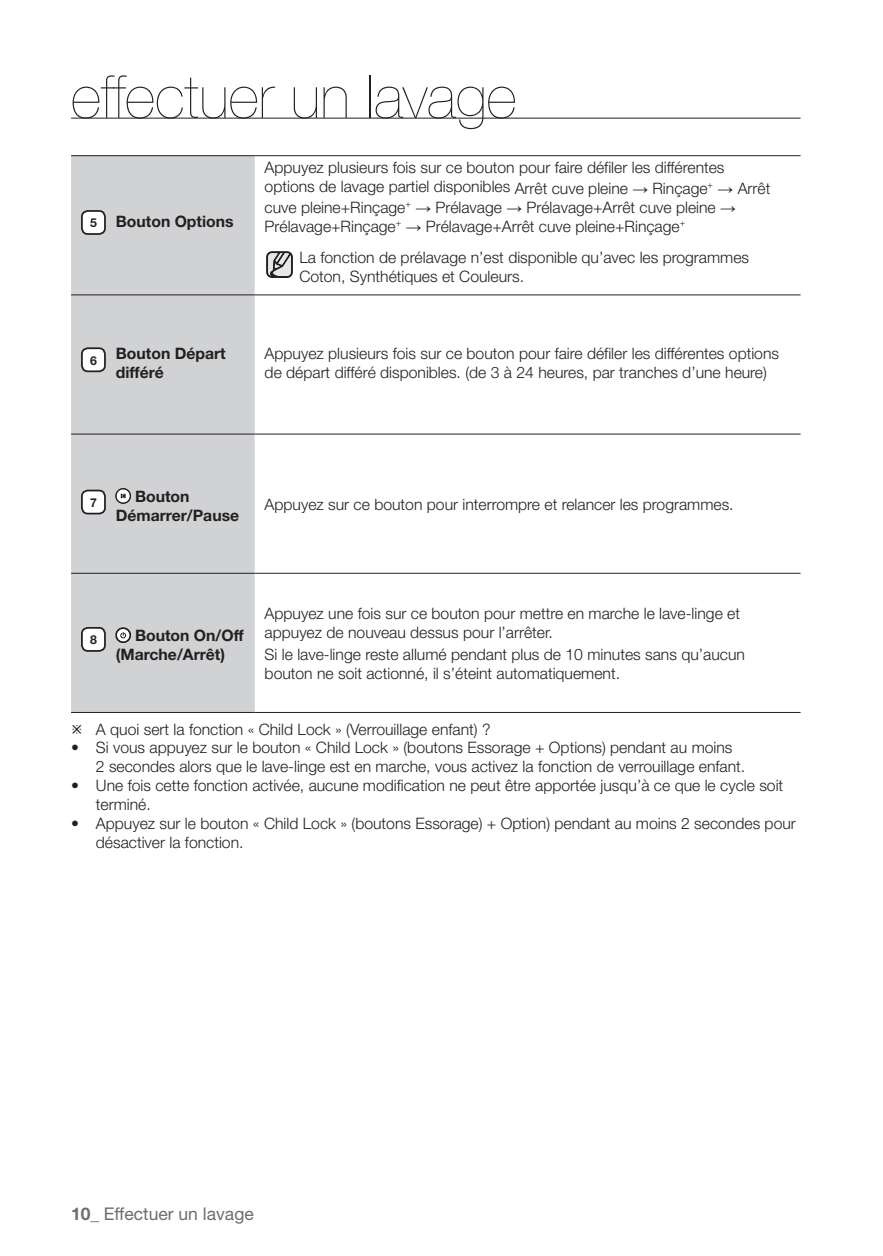
<style>
.page{position:relative;width:883px;height:1256px;background:#fff}
.page>*{position:absolute;margin:0;border:0;box-sizing:border-box;transform-origin:0 0}
.t1{font:200 59.5px "Helvetica Neue";color:#231f20}
.t2{font:17.5px "Helvetica Neue";color:#6c6d70}
.t3{font:300 15.75px/18.9px "Helvetica Neue";color:#231f20}
.t4{font:700 15.75px/18.9px "Helvetica Neue";color:#231f20}
.t5{font:700 12.25px "Helvetica Neue";color:#231f20}
.s1{font-family:"Arial";font-weight:400}
.s2{font-weight:700}
</style>
<div class="page">
<div style="left:71px;top:156px;width:184px;height:556px;background:#d1d2d4"></div>
<hr style="left:71px;top:155px;width:184px;height:1px;background:#231f20">
<hr style="left:255px;top:155px;width:545px;height:1px;background:#231f20">
<hr style="left:71px;top:294px;width:184px;height:1px;background:#231f20">
<hr style="left:255px;top:294px;width:545px;height:1px;background:#231f20">
<hr style="left:71px;top:434px;width:184px;height:1px;background:#231f20">
<hr style="left:255px;top:434px;width:545px;height:1px;background:#231f20">
<hr style="left:71px;top:573px;width:184px;height:1px;background:#231f20">
<hr style="left:255px;top:573px;width:545px;height:1px;background:#231f20">
<hr style="left:71px;top:712px;width:184px;height:1px;background:#231f20">
<hr style="left:255px;top:712px;width:545px;height:1px;background:#231f20">
<svg style="left:116px;top:488px;width:15px;height:15px"></svg>
<svg style="left:116px;top:627px;width:15px;height:15px"></svg>
<svg style="left:80px;top:209px;width:27px;height:25px"></svg>
<svg style="left:80px;top:626px;width:27px;height:25px"></svg>
<hr style="left:71px;top:118px;width:729px;height:1px;background:#231f20">
<svg style="left:266px;top:251px;width:27px;height:26px"></svg>
<svg style="left:80px;top:346px;width:27px;height:25px"></svg>
<svg style="left:80px;top:489px;width:27px;height:24px"></svg>
<h1 class="t1" style="left:71px;top:62px;width:447px">effectuer un lavage</h1>
<p class="t5" style="left:90px;top:215px;width:8px">5</p>
<p class="t4" style="left:116px;top:211px;width:119px">Bouton Options</p>
<p class="t3" style="left:265px;top:158px;width:507px">Appuyez plusieurs fois sur ce bouton pour faire défiler les différentes options de lavage partiel disponibles Arrêt cuve pleine <span class="s1">→</span> Rinçage<sup>+</sup> <span class="s1">→</span> Arrêt</p>
<p class="t3" style="left:265px;top:197px;width:473px">cuve pleine+Rinçage<sup>+</sup> <span class="s1">→</span> Prélavage <span class="s1">→</span> Prélavage+Arrêt cuve pleine <span class="s1">→<br></span>Prélavage+Rinçage<sup>+</sup> <span class="s1">→</span> Prélavage+Arrêt cuve pleine+Rinçage<sup>+</sup></p>
<p class="t3" style="left:299px;top:247px;width:451px">La fonction de prélavage n’est disponible qu’avec les programmes<br>Coton, Synthétiques et Couleurs.</p>
<p class="t5" style="left:90px;top:352px;width:8px">6</p>
<p class="t4" style="left:116px;top:343px;width:111px">Bouton Départ différé</p>
<p class="t3" style="left:265px;top:343px;width:516px">Appuyez plusieurs fois sur ce bouton pour faire défiler les différentes options de départ différé disponibles. (de 3 à 24 heures, par tranches d’une heure)</p>
<p class="t5" style="left:90px;top:495px;width:8px">7</p>
<p class="t4" style="left:116px;top:486px;width:125px;text-indent:19px">Bouton<br>Démarrer/Pause</p>
<p class="t3" style="left:265px;top:494px;width:470px">Appuyez sur ce bouton pour interrompre et relancer les programmes.</p>
<p class="t5" style="left:90px;top:632px;width:8px">8</p>
<p class="t4" style="left:116px;top:625px;width:130px;text-indent:19px">Bouton On/Off (Marche/Arrêt)</p>
<p class="t3" style="left:265px;top:604px;width:477px">Appuyez une fois sur ce bouton pour mettre en marche le lave-linge et appuyez de nouveau dessus pour l’arrêter.</p>
<p class="t3" style="left:265px;top:644px;width:482px">Si le lave-linge reste allumé pendant plus de 10 minutes sans qu’aucun bouton ne soit actionné, il s’éteint automatiquement.</p>
<p class="t3" style="left:96px;top:719px;width:396px">A quoi sert la fonction « Child Lock » (Verrouillage enfant) ?</p>
<p class="t3" style="left:96px;top:738px;width:651px;text-indent:-25px"><span class="s2">•</span> Si vous appuyez sur le bouton « Child Lock » (boutons Essorage + Options) pendant au moins<br>2 secondes alors que le lave-linge est en marche, vous activez la fonction de verrouillage enfant.</p>
<p class="t3" style="left:96px;top:775px;width:689px;text-indent:-25px"><span class="s2">•</span> Une fois cette fonction activée, aucune modification ne peut être apportée jusqu’à ce que le cycle soit terminé.</p>
<p class="t3" style="left:96px;top:813px;width:701px;text-indent:-25px"><span class="s2">•</span> Appuyez sur le bouton « Child Lock » (boutons Essorage) + Option) pendant au moins 2 secondes pour désactiver la fonction.</p>
<p class="t2" style="left:71px;top:1203px;width:184px"><span class="s2">10_</span> Effectuer un lavage</p>
</div>
